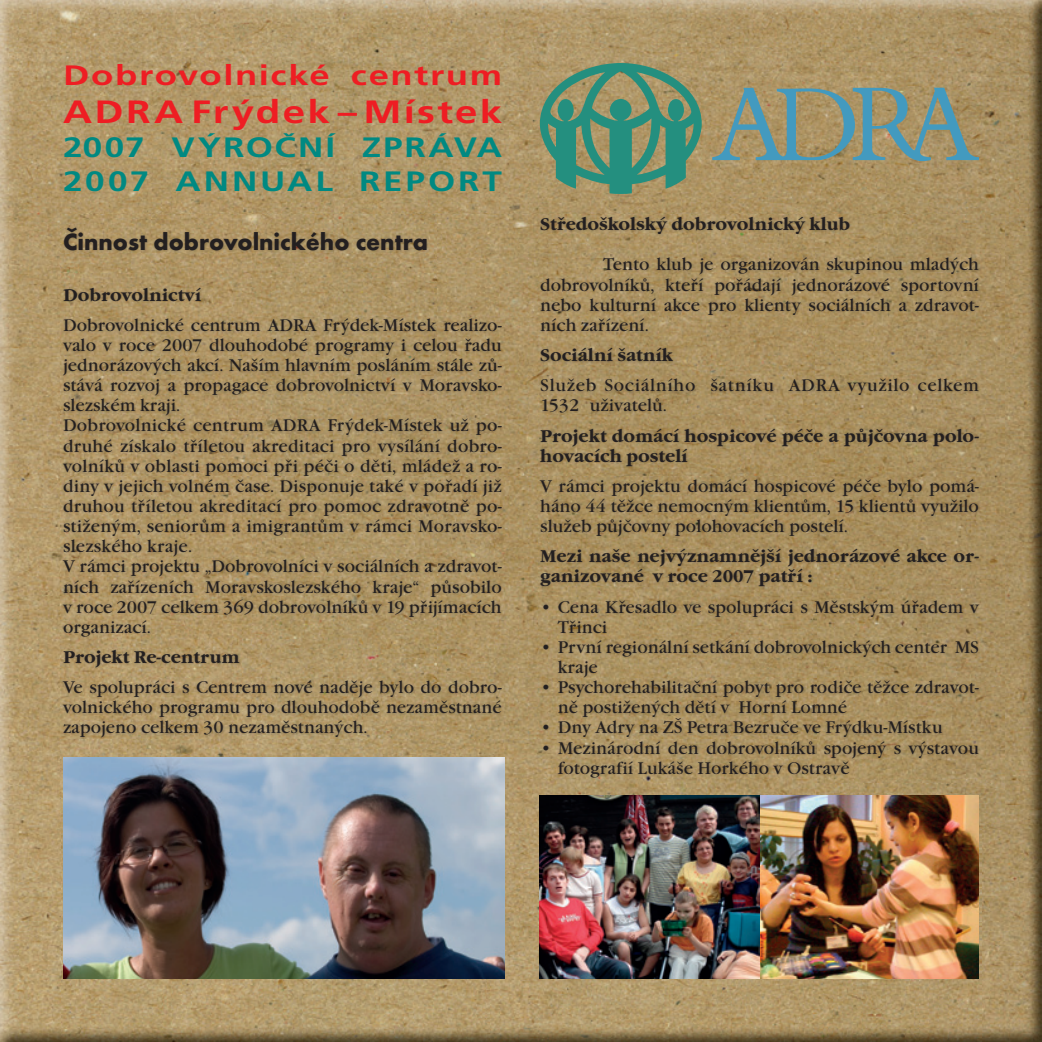
<style>
.page{position:relative;width:1042px;height:1042px;background:#fff}
.page>*{position:absolute;margin:0;border:0;box-sizing:border-box;transform-origin:0 0}
.t1{font:700 32.2px "Frutiger CE";letter-spacing:.055em;color:#ee1d23;scale:1.25 1}
.t2{font:700 28px/33.6px "Frutiger CE";letter-spacing:.07em;color:#008982;scale:1.25 1}
.t3{font:700 28px "Frutiger CE";letter-spacing:.045em;color:#ee1d23;scale:1.3 1}
.t4{font:700 24.5px "Futura TEE";color:#231f20}
.t5{font:17.5px/20.1px "Garamond Itc TEE";color:#231f20}
.t6{font:700 17.5px/20.1px "Garamond Itc TEE";color:#231f20}
.t7{font:17.5px/20.1px "Garamond Itc TEE";letter-spacing:.04em;color:#231f20}
</style>
<div class="page">
<img style="left:0;top:0;width:429px;height:226px">
<img style="left:429px;top:0;width:429px;height:215px">
<img style="left:858px;top:0;width:184px;height:226px">
<img style="left:0;top:226px;width:61px;height:816px">
<img style="left:981px;top:226px;width:61px;height:816px">
<img style="left:61px;top:827px;width:920px;height:215px">
<img style="left:61px;top:215px;width:943px;height:612px">
<svg style="left:540px;top:63px;width:162px;height:131px;background:#699272"></svg>
<svg style="left:712px;top:88px;width:267px;height:73px;background:#8b947f"></svg>
<img style="left:63px;top:757px;width:442px;height:222px">
<img style="left:540px;top:796px;width:439px;height:183px">
<h2 class="t3" style="left:63px;top:59px;width:339px">Dobrovolnické centrum</h2>
<h1 class="t1" style="left:63px;top:94px;width:353px">ADRA Frýdek — Místek</h1>
<h2 class="t2" style="left:63px;top:130px;width:353px">2007 VÝROČNÍ ZPRÁVA<br>2007 ANNUAL REPORT</h2>
<h3 class="t4" style="left:63px;top:227px;width:367px">Činnost dobrovolnického centra</h3>
<p class="t6" style="left:63px;top:285px;width:140px">Dobrovolnictví</p>
<p class="t5" style="left:63px;top:315px;width:440px">Dobrovolnické centrum ADRA Frýdek-Místek realizo&shy;valo v roce 2007 dlouhodobé programy i celou řadu jednorázových akcí. Naším hlavním posláním stále zů&shy;stává rozvoj a propagace dobrovolnictví v Moravsko&shy;slezském kraji.<br>Dobrovolnické centrum ADRA Frýdek-Místek už po&shy;druhé získalo tříletou akreditaci pro vysílání dobro&shy;volníků v oblasti pomoci při péči o děti, mládež a ro&shy;diny v jejich volném čase. Disponuje také v pořadí již druhou tříletou akreditací pro pomoc zdravotně po&shy;stiženým, seniorům a imigrantům v rámci Moravsko&shy;slezského kraje.<br>V rámci projektu „Dobrovolníci v sociálních a zdravot&shy;ních zařízeních Moravskoslezského kraje“ působilo v roce 2007 celkem 369 dobrovolníků v 19 přijímacích organizací.</p>
<p class="t6" style="left:63px;top:647px;width:178px">Projekt Re-centrum</p>
<p class="t5" style="left:63px;top:677px;width:440px;text-align:justify">Ve spolupráci s Centrem nové naděje bylo do dobro&shy;volnického programu pro dlouhodobě nezaměstnané zapojeno celkem 30 nezaměstnaných.</p>
<p class="t6" style="left:540px;top:214px;width:311px">Středoškolský dobrovolnický klub</p>
<p class="t5" style="left:540px;top:255px;width:440px;text-align:justify;text-indent:63px">Tento klub je organizován skupinou mladých dobrovolníků, kteří pořádají jednorázové sportovní nebo kulturní akce pro klienty sociálních a zdravot&shy;ních zařízení.</p>
<p class="t6" style="left:540px;top:345px;width:134px">Sociální šatník</p>
<p class="t7" style="left:540px;top:375px;width:440px">Služeb Sociálního šatníku ADRA využilo celkem<br>1532 uživatelů.</p>
<p class="t6" style="left:540px;top:426px;width:440px">Projekt domácí hospicové péče a půjčovna polo&shy;hovacích postelí</p>
<p class="t5" style="left:540px;top:476px;width:440px;text-align:justify">V rámci projektu domácí hospicové péče bylo pomá&shy;háno 44 těžce nemocným klientům, 15 klientů využilo služeb půjčovny polohovacích postelí.</p>
<p class="t6" style="left:540px;top:546px;width:440px">Mezi naše nejvýznamnější jednorázové akce or&shy;ganizované v roce 2007 patří :</p>
<p class="t5" style="left:558px;top:597px;width:423px;text-indent:-18px">• Cena Křesadlo ve spolupráci s Městským úřadem v<br>Třinci</p>
<p class="t5" style="left:558px;top:637px;width:423px;text-indent:-18px">• První regionální setkání dobrovolnických center MS kraje</p>
<p class="t5" style="left:558px;top:677px;width:423px;text-indent:-18px">• Psychorehabilitační pobyt pro rodiče těžce zdravot&shy;ně postižených dětí v Horní Lomné</p>
<p class="t5" style="left:540px;top:718px;width:404px">• Dny Adry na ZŠ Petra Bezruče ve Frýdku-Místku</p>
<p class="t5" style="left:558px;top:738px;width:423px;text-indent:-18px">• Mezinárodní den dobrovolníků spojený s výstavou fotografií Lukáše Horkého v Ostravě</p>
</div>
